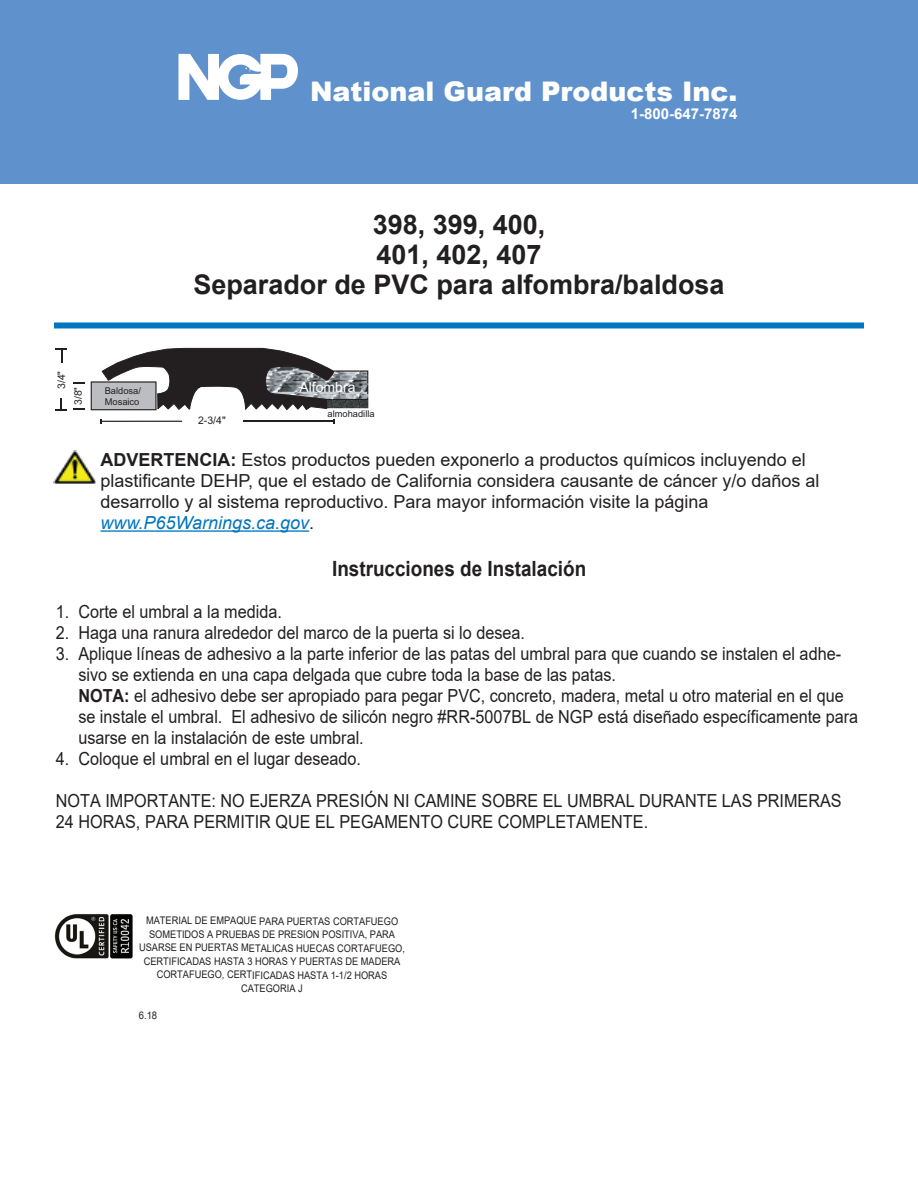
<style>
.page{position:relative;width:918px;height:1188px;background:#fff}
.page>*{position:absolute;margin:0;border:0;box-sizing:border-box;transform-origin:0 0}
.t1{font:700 27px/30px "Arial";color:#231f20;text-align:center}
.t2{font:900 27px "Arial";color:#fff}
.t3{font:700 21px "Arial";color:#231f20;scale:.9 1}
.t4{font:18px/21px "Arial";color:#231f20;scale:.9 1}
.t5{font:18px/21px "Arial";color:#231f20}
.t6{font:700 15px "Arial";color:#fff}
.t7{font:13.95px "Arial";color:#fff}
.t8{font:10.5px/13.5px "Arial";letter-spacing:-.005em;color:#231f20;text-align:center;scale:.88 1}
.t9{font:10.5px/16.5px "Arial";letter-spacing:-.005em;color:#231f20}
.t10{font:10.5px "Arial";letter-spacing:-.005em;color:#231f20;scale:.9 1}
.t11{font:9.3px/11.2px "Arial";color:#231f20}
.s1{font-weight:700}
.s2{font-style:italic;color:#0076be}
</style>
<div class="page">
<div style="left:0;top:0;width:918px;height:184px;background:#5f92cd"></div>
<svg style="left:178px;top:54px;width:120px;height:46px"></svg>
<div style="left:54px;top:322px;width:810px;height:6px;background:#0076be"></div>
<img style="left:54px;top:914px;width:79px;height:45px">
<img style="left:54px;top:451px;width:42px;height:33px">
<hr style="left:100px;top:530px;width:209px;height:2px;background:#0076be">
<img style="left:220px;top:347px;width:62px;height:75px">
<img style="left:282px;top:370px;width:87px;height:54px">
<hr style="left:101px;top:421px;width:81px;height:1px;background:#231f20">
<hr style="left:244px;top:421px;width:90px;height:1px;background:#231f20">
<svg style="left:56px;top:348px;width:11px;height:15px"></svg>
<svg style="left:56px;top:399px;width:11px;height:12px"></svg>
<svg style="left:91px;top:348px;width:243px;height:63px"></svg>
<h1 class="t2" style="left:310px;top:72px;width:429px">National Guard Products Inc.</h1>
<p class="t6" style="left:631px;top:103px;width:108px">1-800-647-7874</p>
<h1 class="t1" style="left:193px;top:210px;width:533px">398, 399, 400,<br>401, 402, 407<br>Separador de PVC para alfombra/baldosa</h1>
<p class="t9" style="left:53px;top:405px;width:36px;text-indent:16px;rotate:-90deg">3/4"<br>3/8"</p>
<p class="t11" style="left:105px;top:385px;width:38px">Baldosa/<br>Mosaico</p>
<p class="t9" style="left:198px;top:412px;width:29px">2-3/4"</p>
<p class="t7" style="left:300px;top:377px;width:57px">Alfombra</p>
<p class="t11" style="left:328px;top:408px;width:49px">almohadilla</p>
<p class="t5" style="left:100px;top:449px;width:721px"><span class="s1">ADVERTENCIA:</span> Estos productos pueden exponerlo a productos químicos incluyendo el plastificante DEHP, que el estado de California considera causante de cáncer y/o daños al desarrollo y al sistema reproductivo. Para mayor información visite la página <span class="s2">www.P65Warnings.ca.gov</span>.</p>
<p class="t3" style="left:332px;top:554px;width:284px">Instrucciones de Instalación</p>
<p class="t4" style="left:56px;top:601px;width:253px">1. Corte el umbral a la medida.</p>
<p class="t4" style="left:56px;top:622px;width:523px">2. Haga una ranura alrededor del marco de la puerta si lo desea.</p>
<p class="t4" style="left:78px;top:643px;width:868px;text-indent:-23px">3. Aplique líneas de adhesivo a la parte inferior de las patas del umbral para que cuando se instalen el adhe&shy;sivo se extienda en una capa delgada que cubre toda la base de las patas.<br><span class="s1">NOTA:</span> el adhesivo debe ser apropiado para pegar PVC, concreto, madera, metal u otro material en el que se instale el umbral. El adhesivo de silicón negro #RR-5007BL de NGP está diseñado específicamente para usarse en la instalación de este umbral.</p>
<p class="t4" style="left:56px;top:748px;width:341px">4. Coloque el umbral en el lugar deseado.</p>
<p class="t4" style="left:56px;top:790px;width:875px">NOTA IMPORTANTE: NO EJERZA PRESIÓN NI CAMINE SOBRE EL UMBRAL DURANTE LAS PRIMERAS<br>24 HORAS, PARA PERMITIR QUE EL PEGAMENTO CURE COMPLETAMENTE.</p>
<p class="t8" style="left:139px;top:914px;width:304px">MATERIAL DE EMPAQUE PARA PUERTAS CORTAFUEGO SOMETIDOS A PRUEBAS DE PRESION POSITIVA, PARA USARSE EN PUERTAS METALICAS HUECAS CORTAFUEGO, CERTIFICADAS HASTA 3 HORAS Y PUERTAS DE MADERA CORTAFUEGO, CERTIFICADAS HASTA 1-1/2 HORAS CATEGORIA J</p>
<p class="t10" style="left:139px;top:1008px;width:22px">6.18</p>
</div>
